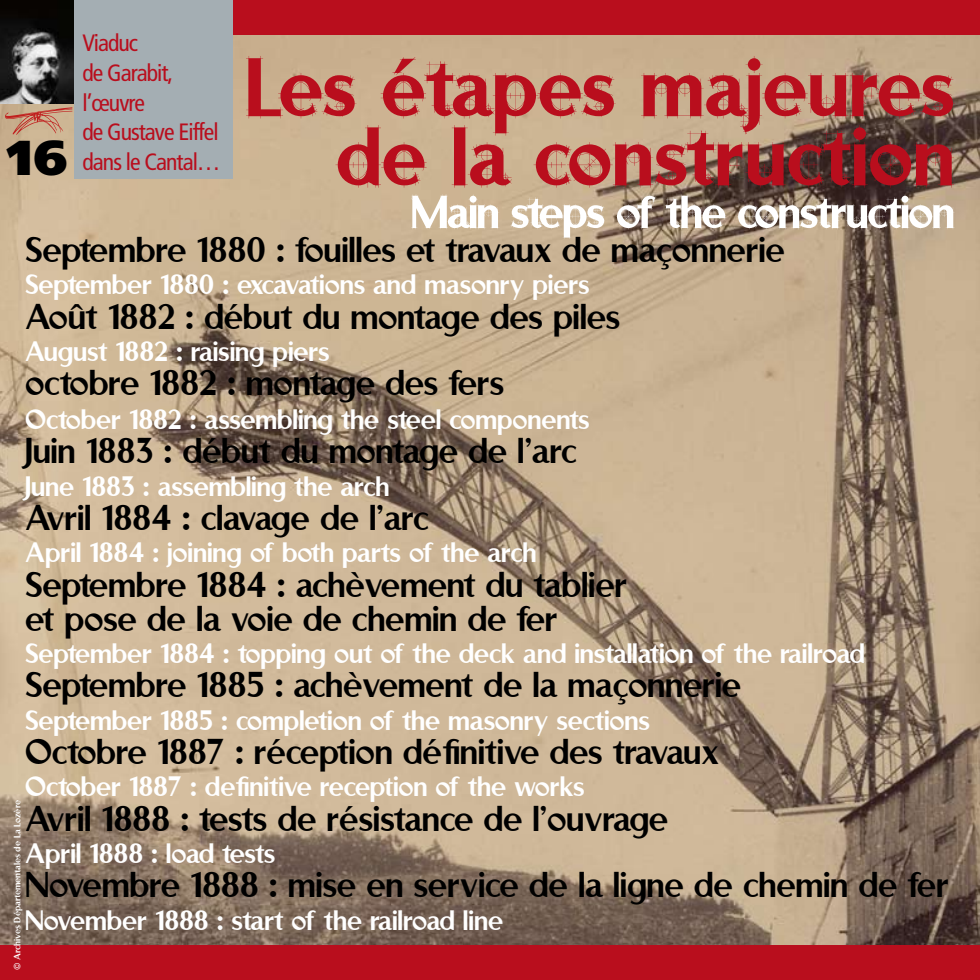
<style>
.page{position:relative;width:980px;height:980px;background:#fff}
.page>*{position:absolute;margin:0;border:0;box-sizing:border-box;transform-origin:0 0}
.t1{font:91px/69.1px "Rubino Sans ICG Solid";letter-spacing:-.01em;color:#b90e1d;text-align:right}
.t2{font:50.75px "Rubino Sans ICG Solid";letter-spacing:-.04em;color:#fff}
.t3{font:900 49px "Frutiger";color:#000}
.t4{font:40.25px/34.1px "Rubino Sans ICG Fill";letter-spacing:-.025em;color:#000}
.t5{font:31.5px "Rubino Sans ICG Fill";letter-spacing:-.025em;color:#fff}
.t6{font:condensed 23.62px/29.8px "Frutiger";letter-spacing:-.04em;color:#b90e1d}
.t7{font:10.5px "Rubino Sans ICG Fill";letter-spacing:-.01em;color:#fff}
</style>
<div class="page">
<img style="left:0;top:35px;width:980px;height:910px">
<div style="left:0;top:0;width:980px;height:35px;background:#b90e1d"></div>
<div style="left:0;top:945px;width:980px;height:35px;background:#b90e1d"></div>
<img style="left:0;top:0;width:74px;height:104px">
<div style="left:74px;top:0;width:159px;height:179px;background:#a4aeb3"></div>
<svg style="left:5px;top:107px;width:67px;height:28px;background:#c8987c"></svg>
<p class="t6" style="left:82px;top:28px;width:140px">Viaduc<br>de Garabit, l’œuvre<br>de Gustave Eiffel dans le Cantal…</p>
<h1 class="t1" style="left:245px;top:51px;width:712px">Les étapes majeures de la construction</h1>
<p class="t2" style="left:410px;top:183px;width:546px">Main steps of the construction</p>
<p class="t4" style="left:25px;top:232px;width:762px">Septembre 1880 : fouilles et travaux de maçonnerie</p>
<p class="t5" style="left:25px;top:268px;width:567px">September 1880 : excavations and masonry piers</p>
<p class="t4" style="left:25px;top:298px;width:597px">Août 1882 : début du montage des piles</p>
<p class="t5" style="left:25px;top:334px;width:307px">August 1882 : raising piers</p>
<p class="t4" style="left:25px;top:365px;width:481px">octobre 1882 : montage des fers</p>
<p class="t5" style="left:25px;top:403px;width:566px">October 1882 : assembling the steel components</p>
<p class="t4" style="left:25px;top:433px;width:554px">Juin 1883 : début du montage de l’arc</p>
<p class="t5" style="left:25px;top:469px;width:367px">June 1883 : assembling the arch</p>
<p class="t4" style="left:25px;top:500px;width:406px">Avril 1884 : clavage de l’arc</p>
<p class="t5" style="left:25px;top:536px;width:514px">April 1884 : joining of both parts of the arch</p>
<p class="t4" style="left:25px;top:566px;width:604px">Septembre 1884 : achèvement du tablier et pose de la voie de chemin de fer</p>
<p class="t5" style="left:25px;top:636px;width:842px">September 1884 : topping out of the deck and installation of the railroad</p>
<p class="t4" style="left:25px;top:667px;width:718px">Septembre 1885 : achèvement de la maçonnerie</p>
<p class="t5" style="left:25px;top:703px;width:627px">September 1885 : completion of the masonry sections</p>
<p class="t4" style="left:25px;top:733px;width:696px">Octobre 1887 : réception définitive des travaux</p>
<p class="t5" style="left:25px;top:770px;width:562px">October 1887 : definitive reception of the works</p>
<p class="t4" style="left:25px;top:800px;width:645px">Avril 1888 : tests de résistance de l’ouvrage</p>
<p class="t5" style="left:25px;top:836px;width:252px">April 1888 : load tests</p>
<p class="t4" style="left:25px;top:867px;width:926px">Novembre 1888 : mise en service de la ligne de chemin de fer</p>
<p class="t5" style="left:25px;top:903px;width:480px">November 1888 : start of the railroad line</p>
<p class="t3" style="left:7px;top:128px;width:61px">16</p>
<p class="t7" style="left:12px;top:970px;width:172px;rotate:-90deg">© Archives Départementales de La Lozère</p>
</div>
